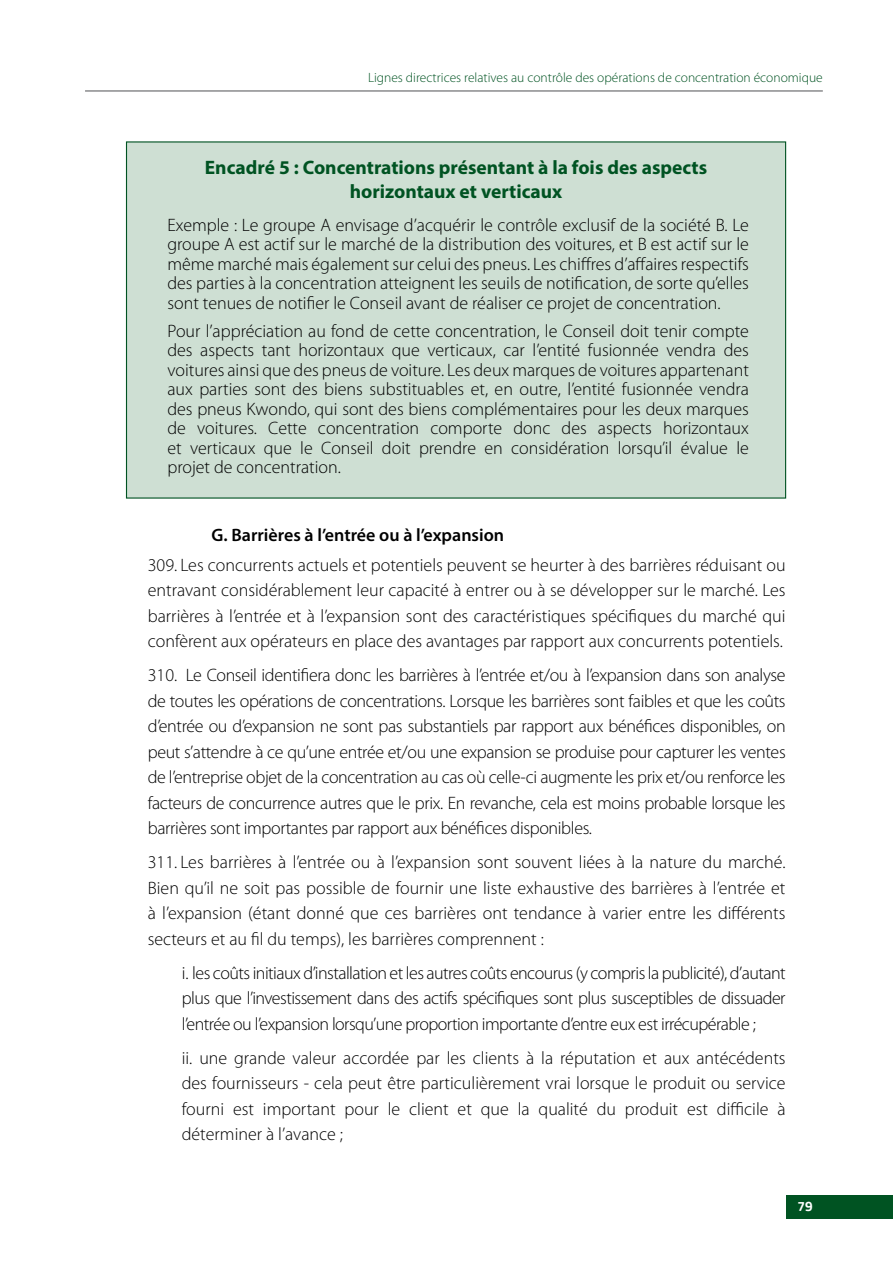
<style>
.page{position:relative;width:893px;height:1263px;background:#fff}
.page>*{position:absolute;margin:0;border:0;box-sizing:border-box;transform-origin:0 0}
.t1{font:700 19.5px/24px "Myriad Pro";color:#005322;text-align:center}
.t2{font:300 18px/25.5px "Myriad Pro";color:#000;text-align:justify}
.t3{font:600 18px "Myriad Pro";color:#000}
.t4{font:300 13.5px "Myriad Pro";color:#005322}
.t5{font:700 13.5px "Cairo";color:#fff}
</style>
<div class="page">
<hr style="left:85px;top:90px;width:738px;height:2px;background:#636466">
<div style="left:787px;top:1195px;width:106px;height:23px;background:#005322"></div>
<div style="left:126px;top:141px;width:660px;height:358px;background:#cedfd3;border:1px solid #005322"></div>
<p class="t4" style="left:368px;top:70px;width:456px">Lignes directrices relatives au contrôle des opérations de concentration économique</p>
<p class="t1" style="left:205px;top:155px;width:504px">Encadré 5 : Concentrations présentant à la fois des aspects horizontaux et verticaux</p>
<p class="t2" style="left:167px;top:215px;width:583px;line-height:19.5px">Exemple : Le groupe A envisage d’acquérir le contrôle exclusif de la société B. Le groupe A est actif sur le marché de la distribution des voitures, et B est actif sur le même marché mais également sur celui des pneus. Les chiffres d’affaires respectifs des parties à la concentration atteignent les seuils de notification, de sorte qu’elles sont tenues de notifier le Conseil avant de réaliser ce projet de concentration.</p>
<p class="t2" style="left:167px;top:321px;width:583px;line-height:19.5px">Pour l’appréciation au fond de cette concentration, le Conseil doit tenir compte des aspects tant horizontaux que verticaux, car l’entité fusionnée vendra des voitures ainsi que des pneus de voiture. Les deux marques de voitures appartenant aux parties sont des biens substituables et, en outre, l’entité fusionnée vendra des pneus Kwondo, qui sont des biens complémentaires pour les deux marques de voitures. Cette concentration comporte donc des aspects horizontaux et verticaux que le Conseil doit prendre en considération lorsqu’il évalue le projet de concentration.</p>
<p class="t3" style="left:212px;top:523px;width:294px">G. Barrières à l’entrée ou à l’expansion</p>
<p class="t2" style="left:148px;top:552px;width:639px">309. Les concurrents actuels et potentiels peuvent se heurter à des barrières réduisant ou entravant considérablement leur capacité à entrer ou à se développer sur le marché. Les barrières à l’entrée et à l’expansion sont des caractéristiques spécifiques du marché qui confèrent aux opérateurs en place des avantages par rapport aux concurrents potentiels.</p>
<p class="t2" style="left:148px;top:662px;width:639px">310. Le Conseil identifiera donc les barrières à l’entrée et/ou à l’expansion dans son analyse de toutes les opérations de concentrations. Lorsque les barrières sont faibles et que les coûts d’entrée ou d’expansion ne sont pas substantiels par rapport aux bénéfices disponibles, on peut s’attendre à ce qu’une entrée et/ou une expansion se produise pour capturer les ventes de l’entreprise objet de la concentration au cas où celle-ci augmente les prix et/ou renforce les facteurs de concurrence autres que le prix. En revanche, cela est moins probable lorsque les barrières sont importantes par rapport aux bénéfices disponibles.</p>
<p class="t2" style="left:148px;top:849px;width:639px">311. Les barrières à l’entrée ou à l’expansion sont souvent liées à la nature du marché.<br>Bien qu’il ne soit pas possible de fournir une liste exhaustive des barrières à l’entrée et à l’expansion (étant donné que ces barrières ont tendance à varier entre les différents secteurs et au fil du temps), les barrières comprennent :</p>
<p class="t2" style="left:182px;top:960px;width:605px">i. les coûts initiaux d’installation et les autres coûts encourus (y compris la publicité), d’autant plus que l’investissement dans des actifs spécifiques sont plus susceptibles de dissuader l’entrée ou l’expansion lorsqu’une proportion importante d’entre eux est irrécupérable ;</p>
<p class="t2" style="left:182px;top:1045px;width:605px">ii. une grande valeur accordée par les clients à la réputation et aux antécédents des fournisseurs - cela peut être particulièrement vrai lorsque le produit ou service fourni est important pour le client et que la qualité du produit est difficile à déterminer à l’avance ;</p>
<p class="t5" style="left:797px;top:1198px;width:17px">79</p>
</div>
